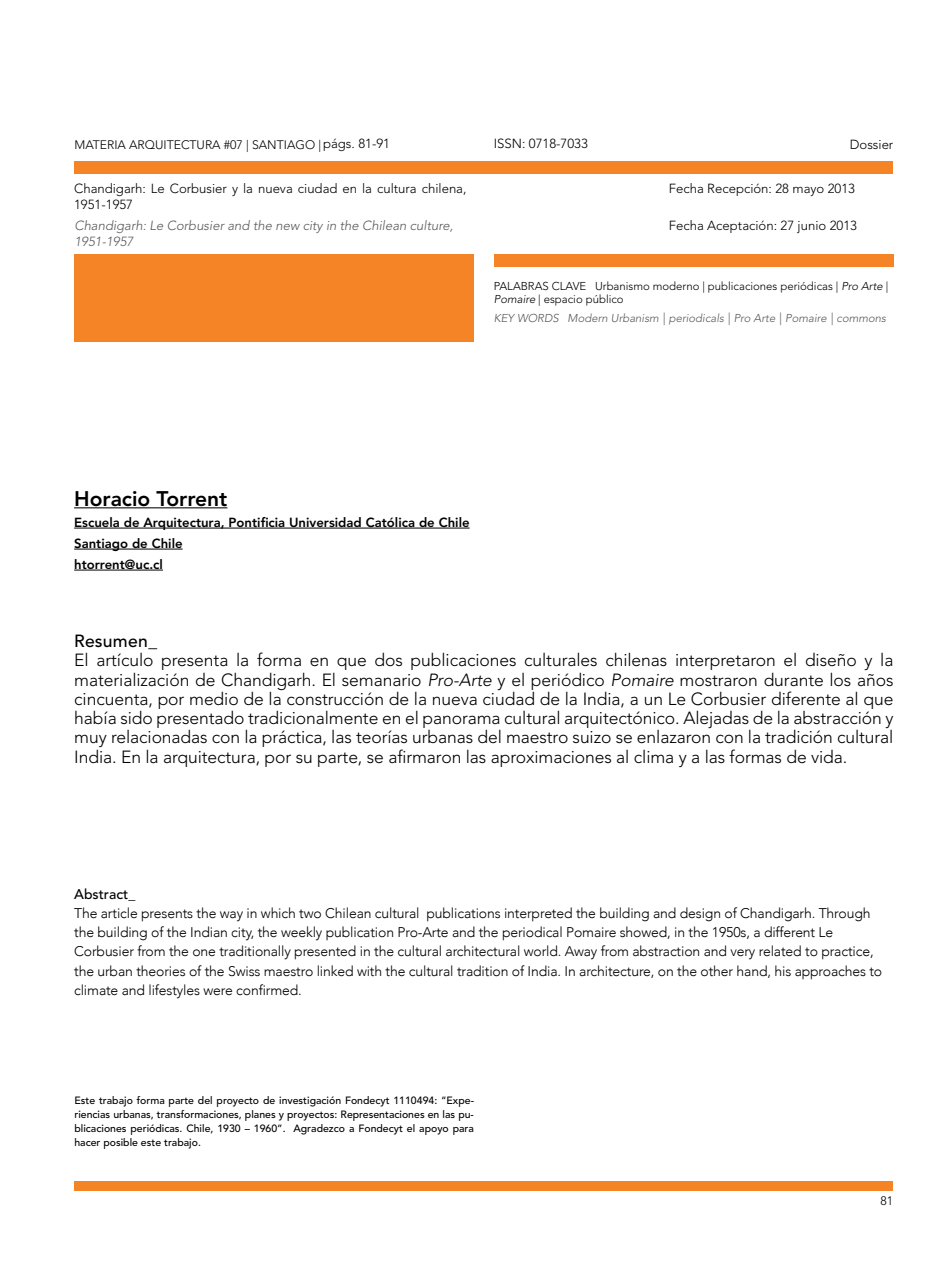
<style>
.page{position:relative;width:943px;height:1265px;background:#fff}
.page>*{position:absolute;margin:0;border:0;box-sizing:border-box;transform-origin:0 0}
.t1{font:800 21px "Avenir LT Std";color:#000}
.t2{font:300 17.5px/19.2px "Avenir LT Std";letter-spacing:-.005em;color:#000;text-align:justify}
.t3{font:500 17.5px "Avenir LT Std";letter-spacing:.015em;color:#000}
.t4{font:300 14px/19.2px "Avenir";letter-spacing:-.01em;color:#000}
.t5{font:500 14px "Avenir LT Std";color:#000}
.t6{font:300 13.12px/15.8px "Avenir LT Std";color:#000}
.t7{font:800 13.12px/21px "Avenir LT Std";color:#000}
.t8{font:italic 300 13.12px/15.8px "Avenir LT Std";color:#58595b}
.t9{font:300 12.25px "Avenir LT Std";color:#000}
.t10{font:300 11.38px/13.1px "Avenir LT Std";color:#000}
.t11{font:italic 300 11.38px "Avenir LT Std";color:#58595b}
.t12{font:500 10.5px/14px "Avenir LT Std";color:#000;text-align:justify}
.s1{font-size:13.12px}
.s2{font-style:italic}
</style>
<div class="page">
<hr style="left:74px;top:507px;width:153px;height:1px;background:#000">
<hr style="left:74px;top:528px;width:395px;height:1px;background:#000">
<hr style="left:74px;top:549px;width:109px;height:1px;background:#000">
<hr style="left:74px;top:570px;width:89px;height:1px;background:#000">
<div style="left:74px;top:1181px;width:819px;height:10px;background:#f58427"></div>
<div style="left:74px;top:161px;width:819px;height:13px;background:#f58427"></div>
<div style="left:494px;top:254px;width:399px;height:13px;background:#f58427"></div>
<div style="left:74px;top:254px;width:400px;height:87px;background:#f58427"></div>
<p class="t9" style="left:74px;top:138px;width:317px">MATERIA ARQUITECTURA #07 | SANTIAGO | <span class="s1">págs. 81-91</span></p>
<p class="t6" style="left:494px;top:136px;width:96px">ISSN: 0718-7033</p>
<p class="t6" style="left:74px;top:181px;width:394px">Chandigarh: Le Corbusier y la nueva ciudad en la cultura chilena,<br>1951-1957</p>
<p class="t8" style="left:74px;top:218px;width:380px">Chandigarh: Le Corbusier and the new city in the Chilean culture,<br>1951-1957</p>
<p class="t6" style="left:849px;top:136px;width:45px">Dossier</p>
<p class="t6" style="left:669px;top:181px;width:188px">Fecha Recepción: 28 mayo 2013</p>
<p class="t6" style="left:669px;top:218px;width:190px">Fecha Aceptación: 27 junio 2013</p>
<p class="t10" style="left:494px;top:280px;width:396px">PALABRAS CLAVE Urbanismo moderno | publicaciones periódicas | <span class="s2">Pro Arte</span> |<br><span class="s2">Pomaire</span> | espacio público</p>
<p class="t11" style="left:494px;top:312px;width:394px">KEY WORDS Modern Urbanism | periodicals | Pro Arte | Pomaire | commons</p>
<p class="t1" style="left:74px;top:486px;width:155px">Horacio Torrent</p>
<p class="t7" style="left:74px;top:512px;width:397px">Escuela de Arquitectura, Pontificia Universidad Católica de Chile<br>Santiago de Chile<br>htorrent@uc.cl</p>
<p class="t3" style="left:74px;top:631px;width:84px">Resumen_</p>
<p class="t2" style="left:74px;top:651px;width:820px">El artículo presenta la forma en que dos publicaciones culturales chilenas interpretaron el diseño y la materialización de Chandigarh. El semanario <span class="s2">Pro-Arte</span> y el periódico <span class="s2">Pomaire</span> mostraron durante los años cincuenta, por medio de la construcción de la nueva ciudad de la India, a un Le Corbusier diferente al que había sido presentado tradicionalmente en el panorama cultural arquitectónico. Alejadas de la abstracción y muy relacionadas con la práctica, las teorías urbanas del maestro suizo se enlazaron con la tradición cultural India. En la arquitectura, por su parte, se afirmaron las aproximaciones al clima y a las formas de vida.</p>
<p class="t5" style="left:74px;top:886px;width:63px">Abstract_</p>
<p class="t4" style="left:74px;top:903px;width:809px">The article presents the way in which two Chilean cultural publications interpreted the building and design of Chandigarh. Through the building of the Indian city, the weekly publication Pro-Arte and the periodical Pomaire showed, in the 1950s, a different Le Corbusier from the one traditionally presented in the cultural architectural world. Away from abstraction and very related to practice, the urban theories of the Swiss maestro linked with the cultural tradition of India. In architecture, on the other hand, his approaches to climate and lifestyles were confirmed.</p>
<p class="t12" style="left:74px;top:1093px;width:401px">Este trabajo forma parte del proyecto de investigación Fondecyt 1110494: “Expe&shy;riencias urbanas, transformaciones, planes y proyectos: Representaciones en las pu&shy;blicaciones periódicas. Chile, 1930 – 1960”. Agradezco a Fondecyt el apoyo para hacer posible este trabajo.</p>
<p class="t9" style="left:880px;top:1194px;width:14px">81</p>
</div>
